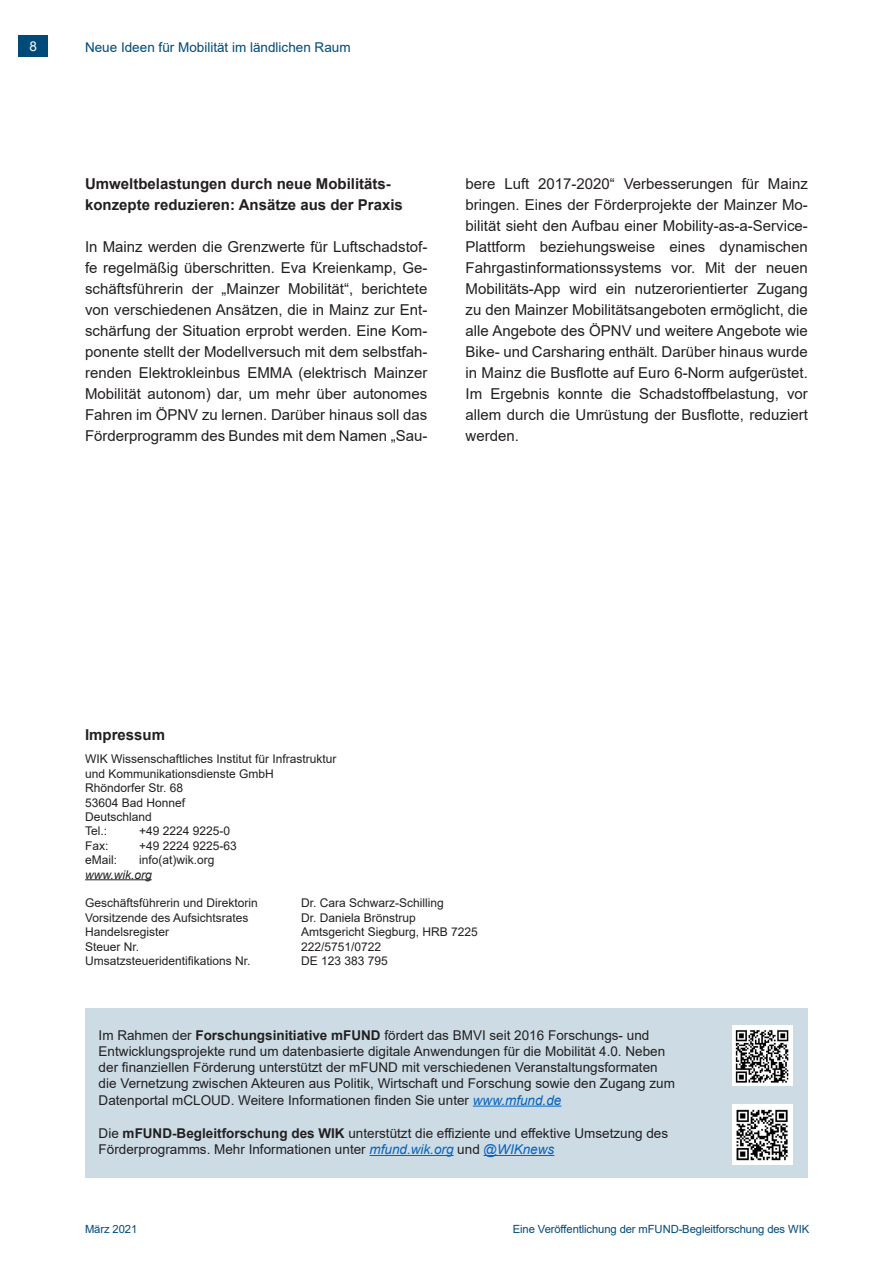
<style>
.page{position:relative;width:893px;height:1263px;background:#fff}
.page>*{position:absolute;margin:0;border:0;box-sizing:border-box;transform-origin:0 0}
.t1{font:15px/21px "Arial";color:#231f20;text-align:justify}
.t2{font:700 15px/21px "Arial";color:#231f20}
.t3{font:13.5px/16.2px "Arial";color:#231f20}
.t4{font:13.5px "Arial";color:#004a7a}
.t5{font:13.5px "Arial";color:#fff}
.t6{font:12px/14.4px "Arial";color:#231f20}
.t7{font:italic 12px "Arial";color:#231f20}
.t8{font:11.25px "Arial";letter-spacing:-.01em;color:#004a7a}
.s1{font-weight:700}
.s2{font-style:italic;color:#0563c1}
</style>
<div class="page">
<div style="left:18px;top:35px;width:30px;height:22px;background:#004a7a"></div>
<div style="left:85px;top:1008px;width:723px;height:170px;background:#ccdbe4"></div>
<hr style="left:85px;top:879px;width:67px;height:1px;background:#231f20">
<hr style="left:473px;top:1105px;width:88px;height:1px;background:#0563c1">
<hr style="left:370px;top:1155px;width:84px;height:1px;background:#0563c1">
<hr style="left:484px;top:1155px;width:70px;height:1px;background:#0563c1">
<img style="left:732px;top:1026px;width:60px;height:59px">
<img style="left:732px;top:1104px;width:60px;height:60px">
<p class="t5" style="left:29px;top:37px;width:9px">8</p>
<p class="t4" style="left:85px;top:38px;width:267px">Neue Ideen für Mobilität im ländlichen Raum</p>
<p class="t2" style="left:85px;top:173px;width:319px">Umweltbelastungen durch neue Mobilitäts&shy;konzepte reduzieren: Ansätze aus der Praxis</p>
<p class="t1" style="left:85px;top:236px;width:344px">In Mainz werden die Grenzwerte für Luftschadstof&shy;fe regelmäßig überschritten. Eva Kreienkamp, Ge&shy;schäftsführerin der „Mainzer Mobilität“, berichtete von verschiedenen Ansätzen, die in Mainz zur Ent&shy;schärfung der Situation erprobt werden. Eine Kom&shy;ponente stellt der Modellversuch mit dem selbstfah&shy;renden Elektrokleinbus EMMA (elektrisch Mainzer Mobilität autonom) dar, um mehr über autonomes Fahren im ÖPNV zu lernen. Darüber hinaus soll das Förderprogramm des Bundes mit dem Namen „Sau-</p>
<p class="t1" style="left:466px;top:173px;width:344px">bere Luft 2017-2020“ Verbesserungen für Mainz bringen. Eines der Förderprojekte der Mainzer Mo&shy;bilität sieht den Aufbau einer Mobility-as-a-Service-Plattform beziehungsweise eines dynamischen Fahrgastinformationssystems vor. Mit der neuen Mobilitäts-App wird ein nutzerorientierter Zugang zu den Mainzer Mobilitätsangeboten ermöglicht, die alle Angebote des ÖPNV und weitere Angebote wie Bike- und Carsharing enthält. Darüber hinaus wurde in Mainz die Busflotte auf Euro 6-Norm aufgerüstet.<br>Im Ergebnis konnte die Schadstoffbelastung, vor allem durch die Umrüstung der Busflotte, reduziert werden.</p>
<p class="t2" style="left:85px;top:725px;width:82px">Impressum</p>
<p class="t6" style="left:85px;top:752px;width:253px">WIK Wissenschaftliches Institut für Infrastruktur und Kommunikationsdienste GmbH</p>
<p class="t6" style="left:85px;top:781px;width:100px">Rhöndorfer Str. 68</p>
<p class="t6" style="left:85px;top:795px;width:102px">53604 Bad Honnef</p>
<p class="t6" style="left:85px;top:809px;width:68px">Deutschland</p>
<p class="t6" style="left:85px;top:824px;width:24px">Tel.:</p>
<p class="t6" style="left:139px;top:824px;width:93px">+49 2224 9225-0</p>
<p class="t6" style="left:85px;top:838px;width:25px">Fax:</p>
<p class="t6" style="left:139px;top:838px;width:99px">+49 2224 9225-63</p>
<p class="t6" style="left:85px;top:853px;width:34px">eMail:</p>
<p class="t6" style="left:139px;top:853px;width:77px">info(at)wik.org</p>
<p class="t7" style="left:85px;top:866px;width:68px">www.wik.org</p>
<p class="t6" style="left:85px;top:896px;width:174px">Geschäftsführerin und Direktorin</p>
<p class="t6" style="left:301px;top:896px;width:144px">Dr. Cara Schwarz-Schilling</p>
<p class="t6" style="left:85px;top:910px;width:165px">Vorsitzende des Aufsichtsrates</p>
<p class="t6" style="left:301px;top:910px;width:116px">Dr. Daniela Brönstrup</p>
<p class="t6" style="left:85px;top:925px;width:86px">Handelsregister</p>
<p class="t6" style="left:301px;top:925px;width:178px">Amtsgericht Siegburg, HRB 7225</p>
<p class="t6" style="left:85px;top:939px;width:56px">Steuer Nr.</p>
<p class="t6" style="left:301px;top:939px;width:82px">222/5751/0722</p>
<p class="t6" style="left:85px;top:953px;width:167px">Umsatzsteueridentifikations Nr.</p>
<p class="t6" style="left:301px;top:953px;width:88px">DE 123 383 795</p>
<p class="t3" style="left:99px;top:1027px;width:578px">Im Rahmen der <span class="s1">Forschungsinitiative mFUND</span> fördert das BMVI seit 2016 Forschungs- und Entwicklungsprojekte rund um datenbasierte digitale Anwendungen für die Mobilität 4.0. Neben der finanziellen Förderung unterstützt der mFUND mit verschiedenen Veranstaltungsformaten die Vernetzung zwischen Akteuren aus Politik, Wirtschaft und Forschung sowie den Zugang zum Datenportal mCLOUD. Weitere Informationen finden Sie unter <span class="s2">www.mfund.de</span></p>
<p class="t3" style="left:99px;top:1125px;width:571px">Die <span class="s1">mFUND-Begleitforschung des WIK</span> unterstützt die effiziente und effektive Umsetzung des<br>Förderprogramms. Mehr Informationen unter <span class="s2">mfund.wik.org</span> und <span class="s2">@WIKnews</span></p>
<p class="t8" style="left:85px;top:1221px;width:54px">März 2021</p>
<p class="t8" style="left:513px;top:1221px;width:298px">Eine Veröffentlichung der mFUND-Begleitforschung des WIK</p>
</div>
